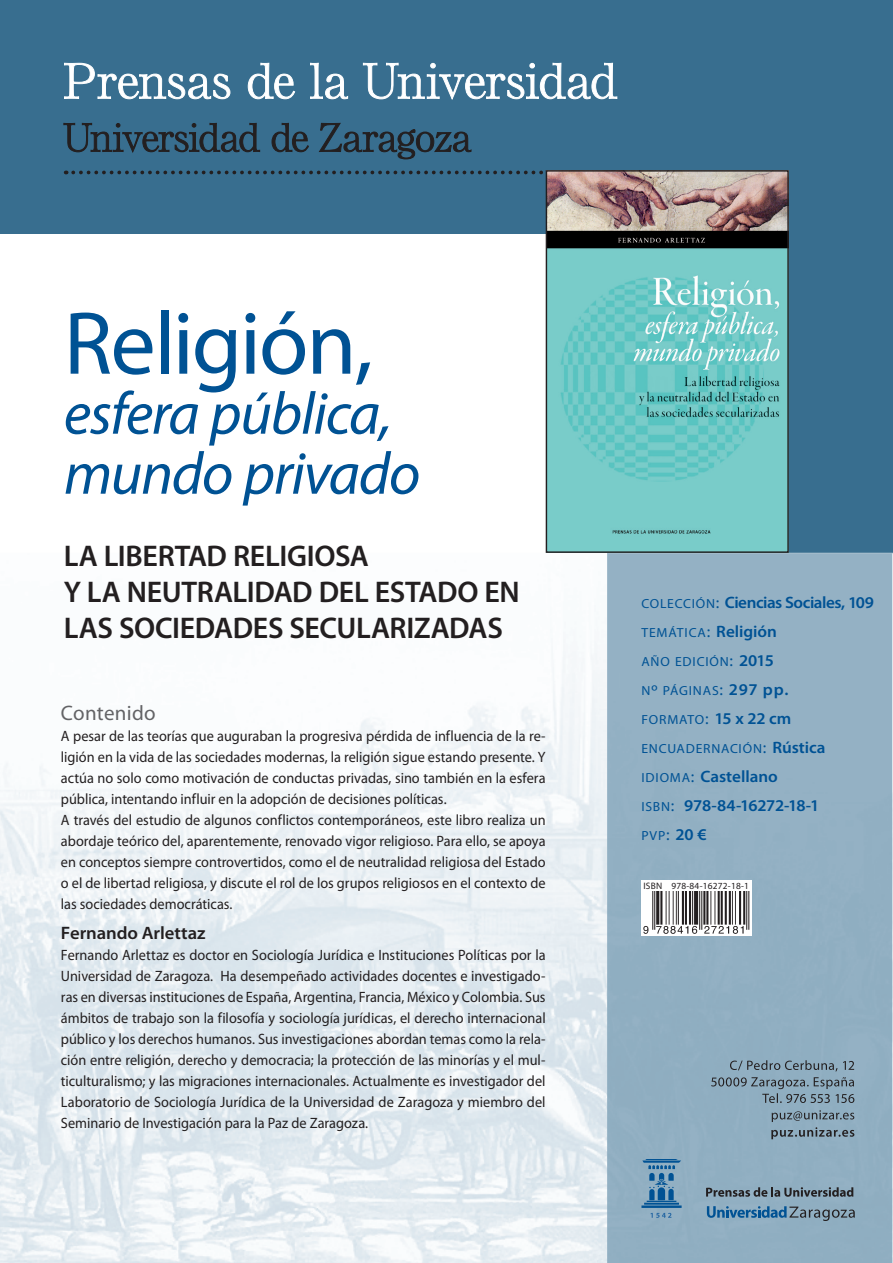
<style>
.page{position:relative;width:893px;height:1263px;background:#fff}
.page>*{position:absolute;margin:0;border:0;box-sizing:border-box;transform-origin:0 0}
.t1{font:90px "Myriad Pro";letter-spacing:-.02em;color:#005294}
.t2{font:italic 60px/60px "Myriad Pro";letter-spacing:-.025em;color:#005294}
.t3{font:600 30px/36px "Myriad Pro";letter-spacing:-.01em;color:#231f20}
.t4{font:21px "Myriad Pro";letter-spacing:.015em;color:#636366}
.t5{font:600 18px "Myriad Pro";letter-spacing:-.005em;color:#231f20;scale:1.04 1}
.t6{font:600 16.5px/29px "Myriad Pro";letter-spacing:-.005em;color:#005294;scale:1.04 1}
.t7{font:600 16.5px "Myriad Pro";letter-spacing:-.025em;color:#005294;scale:1.04 1}
.t8{font:15px/21px "Myriad Pro";color:#231f20;scale:.95 1}
.t9{font:13.2px/29px "Myriad Pro Regular SC800";letter-spacing:.06em;color:#005294;scale:1.04 1}
.t10{font:9.3px "Myriad Pro";letter-spacing:.025em;color:#231f20}
.s1{font-family:"Myriad Pro Regular SC800";font-weight:400;font-size:13.2px}
.s2{font-family:"Myriad Pro Regular SC800";font-weight:400}
.s3{font-size:16.5px}
.s4{font-family:"Myriad Pro";font-weight:600;font-size:16.5px}
</style>
<div class="page">
<div style="left:0;top:0;width:893px;height:234px;background:#386e8f"></div>
<div style="left:607px;top:171px;width:286px;height:382px;background:#386e8f"></div>
<img style="left:0;top:642px;width:607px;height:621px">
<div style="left:607px;top:553px;width:286px;height:710px;background:#92b0c3"></div>
<svg style="left:707px;top:1206px;width:148px;height:15px;background:#698ea8"></svg>
<svg style="left:706px;top:1187px;width:147px;height:10px"></svg>
<svg style="left:641px;top:1159px;width:41px;height:59px;background:#6492b3"></svg>
<svg style="left:771px;top:1110px;width:83px;height:29px;background:#7b93a2"></svg>
<svg style="left:711px;top:1077px;width:143px;height:26px;background:#7d97a7"></svg>
<svg style="left:730px;top:1060px;width:124px;height:11px"></svg>
<svg style="left:64px;top:123px;width:407px;height:36px"></svg>
<svg style="left:64px;top:63px;width:553px;height:37px"></svg>
<svg style="left:73px;top:171px;width:473px;height:3px"></svg>
<img style="left:548px;top:172px;width:239px;height:379px">
<div style="left:546px;top:170px;width:243px;height:383px;border:1px solid #231f20"></div>
<div style="left:641px;top:880px;width:111px;height:55px;background:#fff"></div>
<svg style="left:644px;top:933px;width:100px;height:1px"></svg>
<img style="left:643px;top:891px;width:107px;height:42px">
<h1 class="t1" style="left:64px;top:288px;width:311px">Religión,</h1>
<h2 class="t2" style="left:64px;top:383px;width:358px">esfera pública, mundo privado</h2>
<h3 class="t3" style="left:64px;top:537px;width:458px">LA LIBERTAD RELIGIOSA<br>Y LA NEUTRALIDAD DEL ESTADO EN<br>LAS SOCIEDADES SECULARIZADAS</h3>
<h3 class="t4" style="left:61px;top:700px;width:96px">Contenido</h3>
<p class="t8" style="left:61px;top:725px;width:512px">A pesar de las teorías que auguraban la progresiva pérdida de influencia de la re&shy;ligión en la vida de las sociedades modernas, la religión sigue estando presente. Y actúa no solo como motivación de conductas privadas, sino también en la esfera pública, intentando influir en la adopción de decisiones políticas.<br>A través del estudio de algunos conflictos contemporáneos, este libro realiza un abordaje teórico del, aparentemente, renovado vigor religioso. Para ello, se apoya en conceptos siempre controvertidos, como el de neutralidad religiosa del Estado o el de libertad religiosa, y discute el rol de los grupos religiosos en el contexto de las sociedades democráticas.</p>
<p class="t5" style="left:61px;top:922px;width:141px">Fernando Arlettaz</p>
<p class="t8" style="left:61px;top:944px;width:512px;text-align:justify">Fernando Arlettaz es doctor en Sociología Jurídica e Instituciones Políticas por la Universidad de Zaragoza. Ha desempeñado actividades docentes e investigado&shy;ras en diversas instituciones de España, Argentina, Francia, México y Colombia. Sus ámbitos de trabajo son la filosofía y sociología jurídicas, el derecho internacional público y los derechos humanos. Sus investigaciones abordan temas como la rela&shy;ción entre religión, derecho y democracia; la protección de las minorías y el mul&shy;ticulturalismo; y las migraciones internacionales. Actualmente es investigador del Laboratorio de Sociología Jurídica de la Universidad de Zaragoza y miembro del Seminario de Investigación para la Paz de Zaragoza.</p>
<p class="t7" style="left:641px;top:592px;width:225px"><span class="s1">COLECCIÓN</span><span class="s2">:</span> Ciencias Sociales, 109</p>
<p class="t9" style="left:641px;top:618px;width:179px">TEMÁTICA<span class="s3">:</span> <span class="s4">Religión<br></span>AÑO EDICIÓN<span class="s3">:</span> <span class="s4">2015<br></span>N<span class="s3">º</span> PÁGINAS<span class="s3">:</span> <span class="s4">297 pp.<br></span>FORMATO<span class="s3">:</span> <span class="s4">15 x 22 cm<br></span>ENCUADERNACIÓN<span class="s3">:</span> <span class="s4">Rústica</span></p>
<p class="t6" style="left:641px;top:761px;width:173px"><span class="s1">IDIOMA</span><span class="s2">:</span> Castellano<br><span class="s1">ISBN</span><span class="s2">:</span> 978-84-16272-18-1</p>
<p class="t9" style="left:641px;top:821px;width:64px">PVP<span class="s3">:</span> <span class="s4">20 €</span></p>
<p class="t10" style="left:643px;top:880px;width:107px">ISBN 978-84-16272-18-1</p>
</div>
